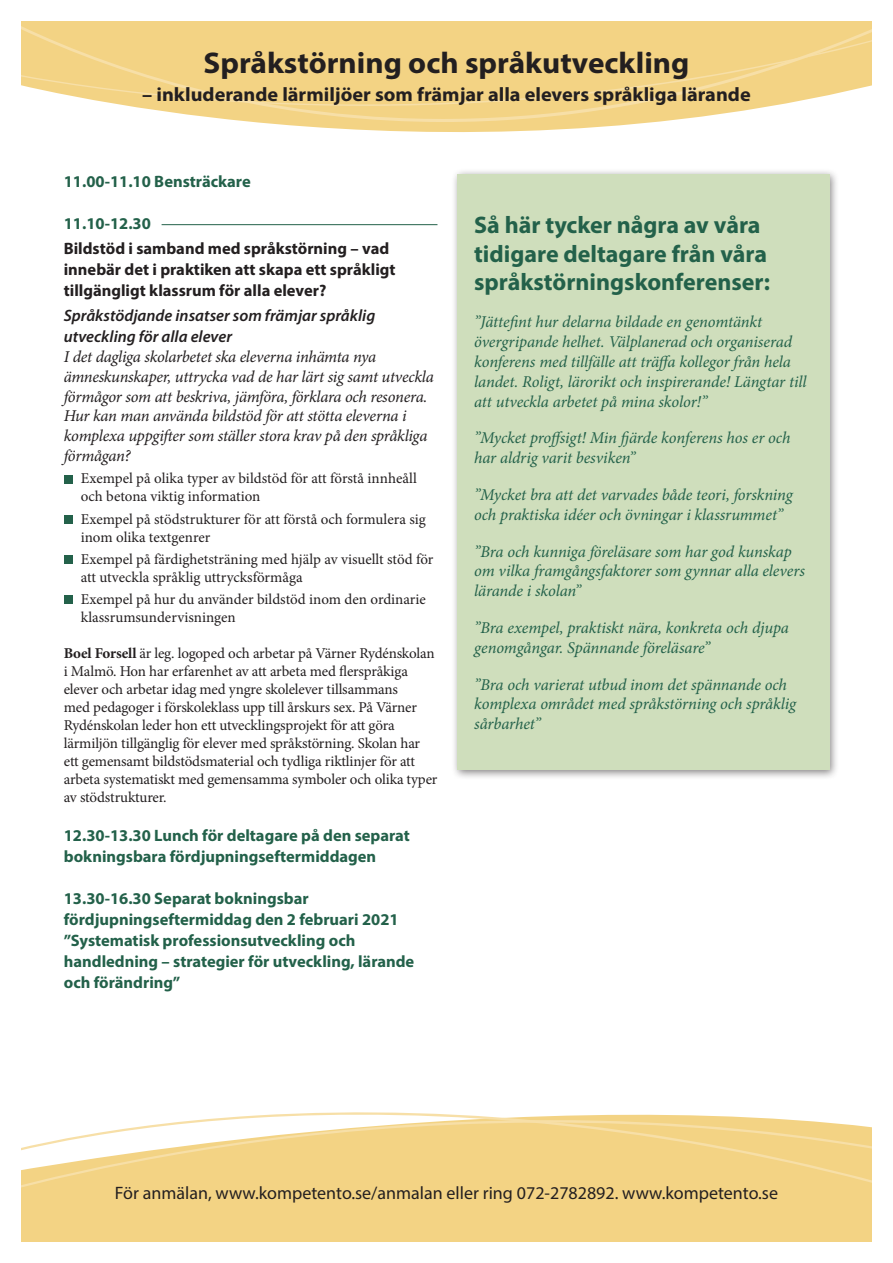
<style>
.page{position:relative;width:893px;height:1263px;background:#fff}
.page>*{position:absolute;margin:0;border:0;box-sizing:border-box;transform-origin:0 0}
.t1{font:700 30px "Myriad Pro";color:#231f20;scale:1.04 1}
.t2{font:700 24px/28.8px "Myriad Pro";color:#23614a}
.t3{font:700 19.5px "Myriad Pro";color:#231f20;scale:1.04 1}
.t4{font:18px "Myriad Pro";color:#231f20}
.t5{font:italic 16.5px/19.8px "Minion Pro";letter-spacing:-.01em;color:#23614a}
.t6{font:700 16.5px/21px "Myriad Pro";color:#23614a}
.t7{font:italic 16.5px/19.8px "Minion Pro";letter-spacing:-.02em;color:#231f20}
.t8{font:700 16.5px/21px "Myriad Pro";color:#231f20}
.t9{font:italic 600 16.5px/21px "Myriad Pro";color:#231f20}
.t10{font:15px/18px "Minion Pro";letter-spacing:-.01em;color:#231f20}
.s1{font-weight:700}
</style>
<div class="page">
<hr style="left:162px;top:224px;width:275px;height:1px;background:#23614a">
<div style="left:64px;top:475px;width:8px;height:8px;background:#23614a"></div>
<div style="left:64px;top:515px;width:8px;height:9px;background:#23614a"></div>
<div style="left:64px;top:555px;width:8px;height:9px;background:#23614a"></div>
<div style="left:64px;top:596px;width:8px;height:8px;background:#23614a"></div>
<div style="left:21px;top:1216px;width:851px;height:26px;background:#f3d384"></div>
<svg style="left:21px;top:1112px;width:851px;height:104px;fill:#f3d384"></svg>
<svg style="left:163px;top:111px;width:577px;height:21px;fill:#f3d384"></svg>
<svg style="left:21px;top:21px;width:851px;height:90px;background:#f3d58a"></svg>
<div style="left:451px;top:168px;width:389px;height:612px;background:#231f20;opacity:.55"></div>
<div style="left:457px;top:174px;width:372px;height:596px;background:#cfdebc"></div>
<h1 class="t1" style="left:203px;top:44px;width:469px">Språkstörning och språkutveckling</h1>
<h3 class="t3" style="left:142px;top:82px;width:586px">– inkluderande lärmiljöer som främjar alla elevers språkliga lärande</h3>
<p class="t6" style="left:64px;top:170px;width:188px">11.00-11.10 Bensträckare</p>
<p class="t6" style="left:64px;top:212px;width:89px">11.10-12.30</p>
<p class="t8" style="left:64px;top:237px;width:333px">Bildstöd i samband med språkstörning – vad innebär det i praktiken att skapa ett språkligt tillgängligt klassrum för alla elever?</p>
<p class="t9" style="left:64px;top:305px;width:313px">Språkstödjande insatser som främjar språklig utveckling för alla elever</p>
<p class="t7" style="left:64px;top:347px;width:371px">I det dagliga skolarbetet ska eleverna inhämta nya ämneskunskaper, uttrycka vad de har lärt sig samt utveckla förmågor som att beskriva, jämföra, förklara och resonera.<br>Hur kan man använda bildstöd för att stötta eleverna i komplexa uppgifter som ställer stora krav på den språkliga förmågan?</p>
<p class="t10" style="left:81px;top:470px;width:337px">Exempel på olika typer av bildstöd för att förstå innheåll och betona viktig information</p>
<p class="t10" style="left:81px;top:510px;width:347px">Exempel på stödstrukturer för att förstå och formulera sig inom olika textgenrer</p>
<p class="t10" style="left:81px;top:550px;width:354px">Exempel på färdighetsträning med hjälp av visuellt stöd för att utveckla språklig uttrycksförmåga</p>
<p class="t10" style="left:81px;top:590px;width:347px">Exempel på hur du använder bildstöd inom den ordinarie klassrumsundervisningen</p>
<p class="t10" style="left:64px;top:644px;width:375px"><span class="s1">Boel Forsell</span> är leg. logoped och arbetar på Värner Rydénskolan i Malmö. Hon har erfarenhet av att arbeta med flerspråkiga elever och arbetar idag med yngre skolelever tillsammans<br>med pedagoger i förskoleklass upp till årskurs sex. På Värner Rydénskolan leder hon ett utvecklingsprojekt för att göra lärmiljön tillgänglig för elever med språkstörning. Skolan har ett gemensamt bildstödsmaterial och tydliga riktlinjer för att arbeta systematiskt med gemensamma symboler och olika typer av stödstrukturer.</p>
<p class="t6" style="left:64px;top:824px;width:348px">12.30-13.30 Lunch för deltagare på den separat bokningsbara fördjupningseftermiddagen</p>
<p class="t6" style="left:64px;top:887px;width:352px">13.30-16.30 Separat bokningsbar fördjupningseftermiddag den 2 februari 2021 ”Systematisk professionsutveckling och handledning – strategier för utveckling, lärande och förändring”</p>
<h2 class="t2" style="left:474px;top:210px;width:297px">Så här tycker några av våra tidigare deltagare från våra språkstörningskonferenser:</h2>
<p class="t5" style="left:474px;top:312px;width:334px">”Jättefint hur delarna bildade en genomtänkt övergripande helhet. Välplanerad och organiserad konferens med tillfälle att träffa kollegor från hela landet. Roligt, lärorikt och inspirerande! Längtar till att utveckla arbetet på mina skolor!”</p>
<p class="t5" style="left:474px;top:428px;width:318px">”Mycket proffsigt! Min fjärde konferens hos er och har aldrig varit besviken”</p>
<p class="t5" style="left:474px;top:485px;width:320px">”Mycket bra att det varvades både teori, forskning och praktiska idéer och övningar i klassrummet”</p>
<p class="t5" style="left:474px;top:541px;width:332px">”Bra och kunniga föreläsare som har god kunskap om vilka framgångsfaktorer som gynnar alla elevers lärande i skolan”</p>
<p class="t5" style="left:474px;top:618px;width:316px">”Bra exempel, praktiskt nära, konkreta och djupa genomgångar. Spännande föreläsare”</p>
<p class="t5" style="left:474px;top:674px;width:323px">”Bra och varierat utbud inom det spännande och komplexa området med språkstörning och språklig sårbarhet”</p>
<p class="t4" style="left:115px;top:1182px;width:665px">För anmälan, www.kompetento.se/anmalan eller ring 072-2782892. www.kompetento.se</p>
</div>
